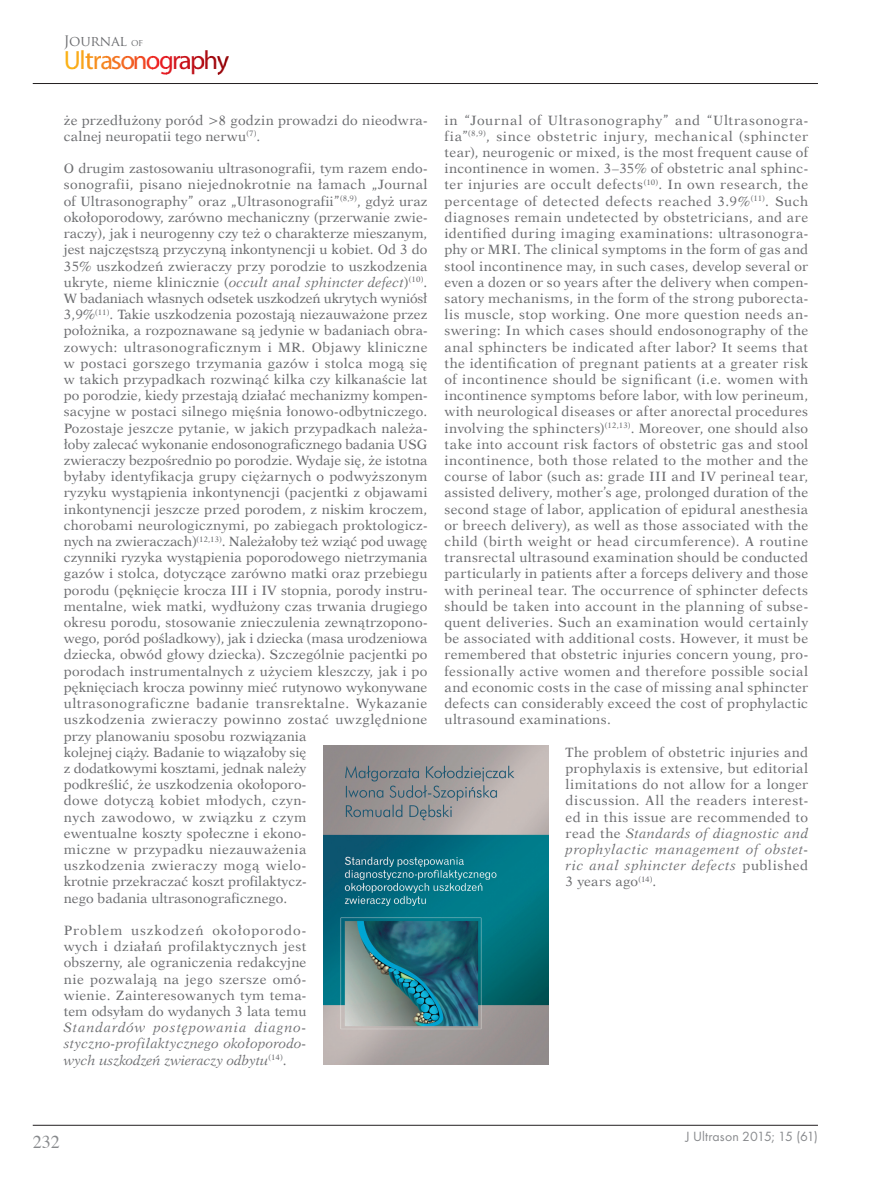
<style>
.page{position:relative;width:872px;height:1191px;background:#fff}
.page>*{position:absolute;margin:0;border:0;box-sizing:border-box;transform-origin:0 0}
.t1{font:26.4px "Myriad Pro";letter-spacing:-.06em;color:#fbb217}
.t2{font:18px "Times";color:#888a8d}
.t3{font:14.1px "Trajan Pro";letter-spacing:-.02em;color:#6c6d70}
.t4{font:13.8px "Futura TCE";letter-spacing:.005em;color:#888a8d}
.t5{font:13.5px/16.2px "Dutch 823 EU";letter-spacing:.01em;color:#6c6d70;text-align:justify}
.t6{font:italic 13.5px/16.2px "Dutch 823 EU";color:#6c6d70;text-align:justify}
.s1{font-size:9.3px}
.s2{color:#f9a51b}
.s3{color:#f89f1c}
.s4{color:#f68e1e}
.s5{color:#f58620}
.s6{color:#f47b21}
.s7{color:#f36921}
.s8{color:#f15222}
.s9{color:#ef3622}
.s10{color:#e81b22}
.s11{color:#d2161e}
.s12{color:#cf151d}
.s13{color:#be1119}
.s14{color:#ac0c13}
.s15{color:#9e080e}
.s16{font-style:italic}
.s17{font-style:normal}
</style>
<div class="page">
<hr style="left:33px;top:1125px;width:785px;height:1px;background:#231f20">
<hr style="left:33px;top:83px;width:785px;height:1px;background:#231f20">
<img style="left:324px;top:745px;width:224px;height:319px">
<p class="t3" style="left:64px;top:33px;width:81px">JOURNAL <span class="s1">OF</span></p>
<h1 class="t1" style="left:64px;top:50px;width:167px">U<span class="s2">l</span><span class="s3">t</span><span class="s4">r</span><span class="s5">a</span><span class="s6">s</span><span class="s7">o</span><span class="s8">n</span><span class="s9">o</span><span class="s10">g</span><span class="s11">r</span><span class="s12">a</span><span class="s13">p</span><span class="s14">h</span><span class="s15">y</span></h1>
<p class="t5" style="left:64px;top:112px;width:365px">że przedłużony poród &gt;8 godzin prowadzi do nieodwra&shy;calnej neuropatii tego nerwu<sup>(7)</sup>.</p>
<p class="t5" style="left:64px;top:160px;width:365px;text-align:left">O drugim zastosowaniu ultrasonografii, tym razem endo&shy;sonografii, pisano niejednokrotnie na łamach „Journal of Ultrasonography” oraz „Ultrasonografii”<sup>(8,9)</sup>, gdyż uraz okołoporodowy, zarówno mechaniczny (przerwanie zwie&shy;raczy), jak i neurogenny czy też o charakterze mieszanym, jest najczęstszą przyczyną inkontynencji u kobiet. Od 3 do 35% uszkodzeń zwieraczy przy porodzie to uszkodzenia ukryte, nieme klinicznie (<span class="s16">occult anal sphincter defect</span>)<sup>(10)</sup>.<br>W badaniach własnych odsetek uszkodzeń ukrytych wyniósł 3,9%<sup>(11)</sup>. Takie uszkodzenia pozostają niezauważone przez położnika, a rozpoznawane są jedynie w badaniach obra&shy;zowych: ultrasonograficznym i MR. Objawy kliniczne w postaci gorszego trzymania gazów i stolca mogą się w takich przypadkach rozwinąć kilka czy kilkanaście lat po porodzie, kiedy przestają działać mechanizmy kompen&shy;sacyjne w postaci silnego mięśnia łonowo-odbytniczego.<br>Pozostaje jeszcze pytanie, w jakich przypadkach należa&shy;łoby zalecać wykonanie endosonograficznego badania USG zwieraczy bezpośrednio po porodzie. Wydaje się, że istotna byłaby identyfikacja grupy ciężarnych o podwyższonym ryzyku wystąpienia inkontynencji (pacjentki z objawami inkontynencji jeszcze przed porodem, z niskim kroczem, chorobami neurologicznymi, po zabiegach proktologicz&shy;nych na zwieraczach)<sup>(12,13)</sup>. Należałoby też wziąć pod uwagę czynniki ryzyka wystąpienia poporodowego nietrzymania gazów i stolca, dotyczące zarówno matki oraz przebiegu porodu (pęknięcie krocza III i IV stopnia, porody instru&shy;mentalne, wiek matki, wydłużony czas trwania drugiego okresu porodu, stosowanie znieczulenia zewnątrzopono&shy;wego, poród pośladkowy), jak i dziecka (masa urodzeniowa dziecka, obwód głowy dziecka). Szczególnie pacjentki po porodach instrumentalnych z użyciem kleszczy, jak i po pęknięciach krocza powinny mieć rutynowo wykonywane ultrasonograficzne badanie transrektalne. Wykazanie uszkodzenia zwieraczy powinno zostać uwzględnione przy planowaniu sposobu rozwiązania<br>kolejnej ciąży. Badanie to wiązałoby się<br>z dodatkowymi kosztami, jednak należy<br>podkreślić, że uszkodzenia okołoporo-<br>dowe dotyczą kobiet młodych, czyn-<br>nych zawodowo, w związku z czym<br>ewentualne koszty społeczne i ekono-<br>miczne w przypadku niezauważenia<br>uszkodzenia zwieraczy mogą wielo-<br>krotnie przekraczać koszt profilaktycz-<br>nego badania ultrasonograficznego.</p>
<p class="t5" style="left:64px;top:922px;width:244px">Problem uszkodzeń okołoporodo&shy;wych i działań profilaktycznych jest obszerny, ale ograniczenia redakcyjne nie pozwalają na jego szersze omó&shy;wienie. Zainteresowanych tym tema&shy;tem odsyłam do wydanych 3 lata temu</p>
<p class="t6" style="left:64px;top:1019px;width:244px">Standardów postępowania diagno&shy;styczno-profilaktycznego okołoporodo&shy;wych uszkodzeń zwieraczy odbytu<sup>(14)</sup><span class="s17">.</span></p>
<p class="t5" style="left:444px;top:112px;width:365px">in “Journal of Ultrasonography” and “Ultrasonogra&shy;fia”<sup>(8,9)</sup>, since obstetric injury, mechanical (sphincter tear), neurogenic or mixed, is the most frequent cause of incontinence in women. 3–35% of obstetric anal sphinc&shy;ter injuries are occult defects<sup>(10)</sup>. In own research, the percentage of detected defects reached 3.9%<sup>(11)</sup>. Such diagnoses remain undetected by obstetricians, and are identified during imaging examinations: ultrasonogra&shy;phy or MRI. The clinical symptoms in the form of gas and stool incontinence may, in such cases, develop several or even a dozen or so years after the delivery when compen&shy;satory mechanisms, in the form of the strong puborecta&shy;lis muscle, stop working. One more question needs an&shy;swering: In which cases should endosonography of the anal sphincters be indicated after labor? It seems that the identification of pregnant patients at a greater risk of incontinence should be significant (i.e. women with incontinence symptoms before labor, with low perineum, with neurological diseases or after anorectal procedures involving the sphincters)<sup>(12,13)</sup>. Moreover, one should also take into account risk factors of obstetric gas and stool incontinence, both those related to the mother and the course of labor (such as: grade III and IV perineal tear, assisted delivery, mother’s age, prolonged duration of the second stage of labor, application of epidural anesthesia or breech delivery), as well as those associated with the child (birth weight or head circumference). A routine transrectal ultrasound examination should be conducted particularly in patients after a forceps delivery and those with perineal tear. The occurrence of sphincter defects should be taken into account in the planning of subse&shy;quent deliveries. Such an examination would certainly be associated with additional costs. However, it must be remembered that obstetric injuries concern young, pro&shy;fessionally active women and therefore possible social and economic costs in the case of missing anal sphincter defects can considerably exceed the cost of prophylactic ultrasound examinations.</p>
<p class="t5" style="left:565px;top:743px;width:244px">The problem of obstetric injuries and prophylaxis is extensive, but editorial limitations do not allow for a longer discussion. All the readers interest&shy;ed in this issue are recommended to read the <span class="s16">Standards of diagnostic and prophylactic management of obstet&shy;ric anal sphincter defects</span> published 3 years ago<sup>(14)</sup>.</p>
<h2 class="t2" style="left:33px;top:1134px;width:28px">232</h2>
<p class="t4" style="left:685px;top:1130px;width:134px">J Ultrason 2015; 15 (61)</p>
</div>
